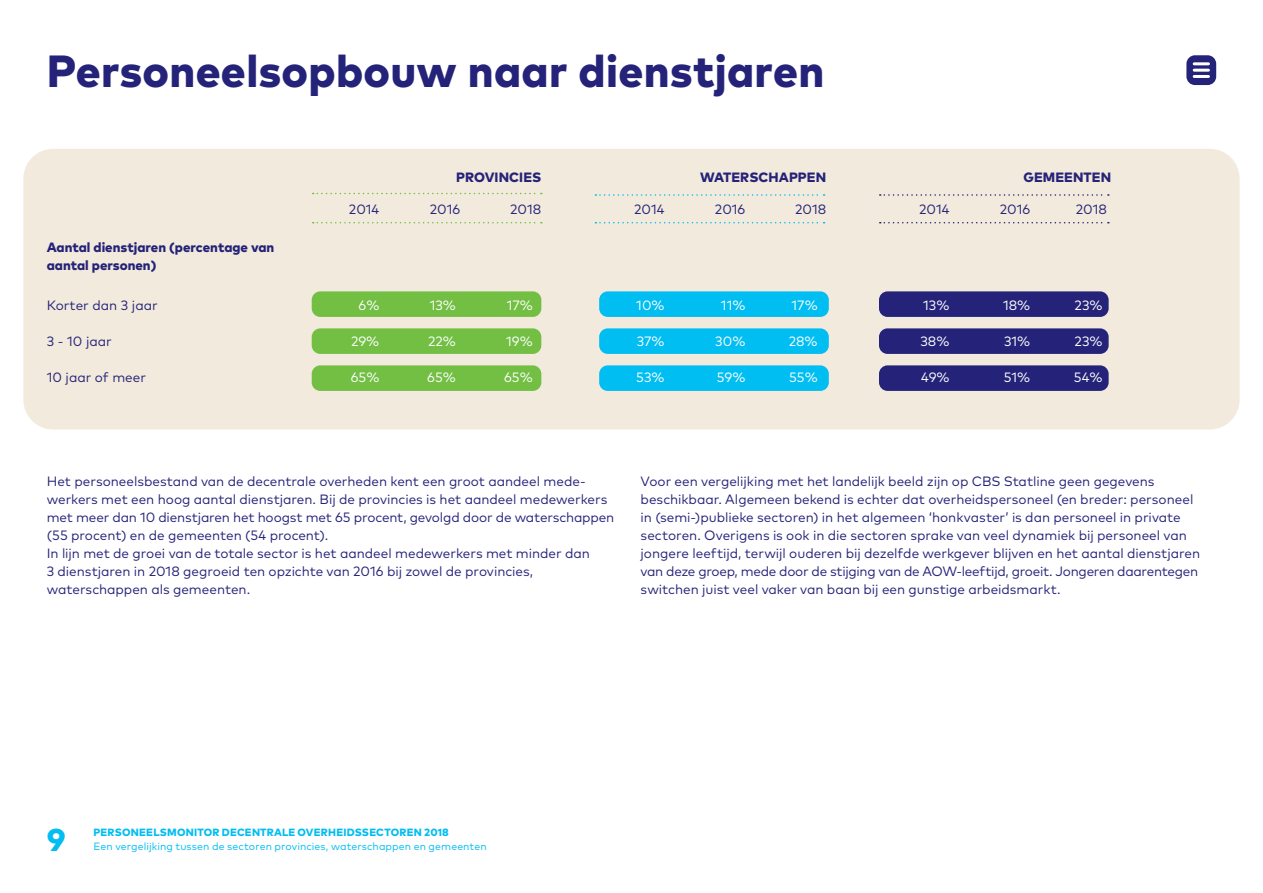
<style>
.page{position:relative;width:1263px;height:893px;background:#fff}
.page>*{position:absolute;margin:0;border:0;box-sizing:border-box;transform-origin:0 0}
.t1{font:800 45px "Mark Pro";letter-spacing:.005em;color:#252379}
.t2{font:800 31.5px "Mark Pro";color:#00bdf2}
.t3{font:13.5px/18px "Mark Pro";color:#252379}
.t4{font:13.5px "Mark Pro";color:#fff}
.t5{font:800 13.5px/18px "Mark Pro";color:#252379}
.t6{font:10.5px "Mark Pro";letter-spacing:.01em;color:#00bdf2}
.t7{font:800 10.5px "Mark Pro";letter-spacing:.02em;color:#00bdf2}
</style>
<div class="page">
<div style="left:1186px;top:55px;width:30px;height:30px;background:#252379;border-radius:9px"></div>
<hr style="left:1194px;top:62px;width:14px;height:3px;background:#fff">
<hr style="left:1194px;top:69px;width:14px;height:3px;background:#fff">
<hr style="left:1194px;top:75px;width:14px;height:3px;background:#fff">
<div style="left:23px;top:149px;width:1216px;height:280px;background:#f2eadc;border-radius:30px"></div>
<div style="left:312px;top:291px;width:229px;height:26px;background:#72bf44;border-radius:9px"></div>
<div style="left:312px;top:328px;width:229px;height:26px;background:#72bf44;border-radius:9px"></div>
<div style="left:312px;top:365px;width:229px;height:26px;background:#72bf44;border-radius:9px"></div>
<div style="left:599px;top:291px;width:230px;height:26px;background:#00bdf2;border-radius:9px"></div>
<div style="left:599px;top:328px;width:230px;height:26px;background:#00bdf2;border-radius:9px"></div>
<div style="left:599px;top:365px;width:230px;height:26px;background:#00bdf2;border-radius:9px"></div>
<div style="left:879px;top:291px;width:230px;height:26px;background:#252379;border-radius:9px"></div>
<div style="left:879px;top:328px;width:230px;height:26px;background:#252379;border-radius:9px"></div>
<div style="left:879px;top:365px;width:230px;height:26px;background:#252379;border-radius:9px"></div>
<svg style="left:313px;top:193px;width:229px;height:1px"></svg>
<svg style="left:313px;top:222px;width:229px;height:1px"></svg>
<svg style="left:595px;top:194px;width:229px;height:2px"></svg>
<svg style="left:880px;top:194px;width:229px;height:2px"></svg>
<svg style="left:595px;top:222px;width:229px;height:1px"></svg>
<svg style="left:880px;top:222px;width:229px;height:1px"></svg>
<h1 class="t1" style="left:47px;top:36px;width:779px">Personeelsopbouw naar dienstjaren</h1>
<p class="t5" style="left:456px;top:167px;width:87px">PROVINCIES</p>
<p class="t5" style="left:700px;top:167px;width:128px">WATERSCHAPPEN</p>
<p class="t5" style="left:1023px;top:167px;width:89px">GEMEENTEN</p>
<p class="t3" style="left:349px;top:199px;width:32px">2014</p>
<p class="t3" style="left:430px;top:199px;width:32px">2016</p>
<p class="t3" style="left:510px;top:199px;width:33px">2018</p>
<p class="t3" style="left:634px;top:199px;width:32px">2014</p>
<p class="t3" style="left:715px;top:199px;width:32px">2016</p>
<p class="t3" style="left:795px;top:199px;width:33px">2018</p>
<p class="t3" style="left:919px;top:199px;width:32px">2014</p>
<p class="t3" style="left:1000px;top:199px;width:32px">2016</p>
<p class="t3" style="left:1076px;top:199px;width:33px">2018</p>
<p class="t5" style="left:47px;top:237px;width:229px">Aantal dienstjaren (percentage van aantal personen)</p>
<p class="t3" style="left:47px;top:295px;width:113px">Korter dan 3 jaar</p>
<p class="t4" style="left:358px;top:295px;width:22px">6%</p>
<p class="t4" style="left:430px;top:295px;width:28px">13%</p>
<p class="t4" style="left:507px;top:295px;width:28px">17%</p>
<p class="t4" style="left:636px;top:295px;width:30px">10%</p>
<p class="t4" style="left:721px;top:295px;width:26px">11%</p>
<p class="t4" style="left:791px;top:295px;width:28px">17%</p>
<p class="t4" style="left:923px;top:295px;width:28px">13%</p>
<p class="t4" style="left:1003px;top:295px;width:29px">18%</p>
<p class="t4" style="left:1075px;top:295px;width:29px">23%</p>
<p class="t3" style="left:47px;top:331px;width:67px">3 - 10 jaar</p>
<p class="t4" style="left:351px;top:331px;width:30px">29%</p>
<p class="t4" style="left:428px;top:331px;width:29px">22%</p>
<p class="t4" style="left:506px;top:331px;width:28px">19%</p>
<p class="t4" style="left:637px;top:331px;width:29px">37%</p>
<p class="t4" style="left:715px;top:331px;width:32px">30%</p>
<p class="t4" style="left:789px;top:331px;width:30px">28%</p>
<p class="t4" style="left:920px;top:331px;width:31px">38%</p>
<p class="t4" style="left:1004px;top:331px;width:28px">31%</p>
<p class="t4" style="left:1075px;top:331px;width:29px">23%</p>
<p class="t3" style="left:47px;top:367px;width:101px">10 jaar of meer</p>
<p class="t4" style="left:351px;top:367px;width:30px">65%</p>
<p class="t4" style="left:427px;top:367px;width:30px">65%</p>
<p class="t4" style="left:504px;top:367px;width:30px">65%</p>
<p class="t4" style="left:636px;top:367px;width:30px">53%</p>
<p class="t4" style="left:717px;top:367px;width:30px">59%</p>
<p class="t4" style="left:789px;top:367px;width:30px">55%</p>
<p class="t4" style="left:921px;top:367px;width:30px">49%</p>
<p class="t4" style="left:1004px;top:367px;width:28px">51%</p>
<p class="t4" style="left:1074px;top:367px;width:30px">54%</p>
<p class="t3" style="left:47px;top:471px;width:569px">Het personeelsbestand van de decentrale overheden kent een groot aandeel mede&shy;werkers met een hoog aantal dienstjaren. Bij de provincies is het aandeel medewerkers met meer dan 10 dienstjaren het hoogst met 65 procent, gevolgd door de waterschappen (55 procent) en de gemeenten (54 procent).<br>In lijn met de groei van de totale sector is het aandeel medewerkers met minder dan<br>3 dienstjaren in 2018 gegroeid ten opzichte van 2016 bij zowel de provincies, waterschappen als gemeenten.</p>
<p class="t3" style="left:641px;top:471px;width:561px">Voor een vergelijking met het landelijk beeld zijn op CBS Statline geen gegevens beschikbaar. Algemeen bekend is echter dat overheidspersoneel (en breder: personeel in (semi-)publieke sectoren) in het algemeen ‘honkvaster’ is dan personeel in private sectoren. Overigens is ook in die sectoren sprake van veel dynamiek bij personeel van jongere leeftijd, terwijl ouderen bij dezelfde werkgever blijven en het aantal dienstjaren van deze groep, mede door de stijging van de AOW-leeftijd, groeit. Jongeren daarentegen switchen juist veel vaker van baan bij een gunstige arbeidsmarkt.</p>
<h2 class="t2" style="left:47px;top:815px;width:20px">9</h2>
<p class="t7" style="left:94px;top:825px;width:357px">PERSONEELSMONITOR DECENTRALE OVERHEIDSSECTOREN 2018</p>
<p class="t6" style="left:94px;top:838px;width:395px">Een vergelijking tussen de sectoren provincies, waterschappen en gemeenten</p>
</div>
